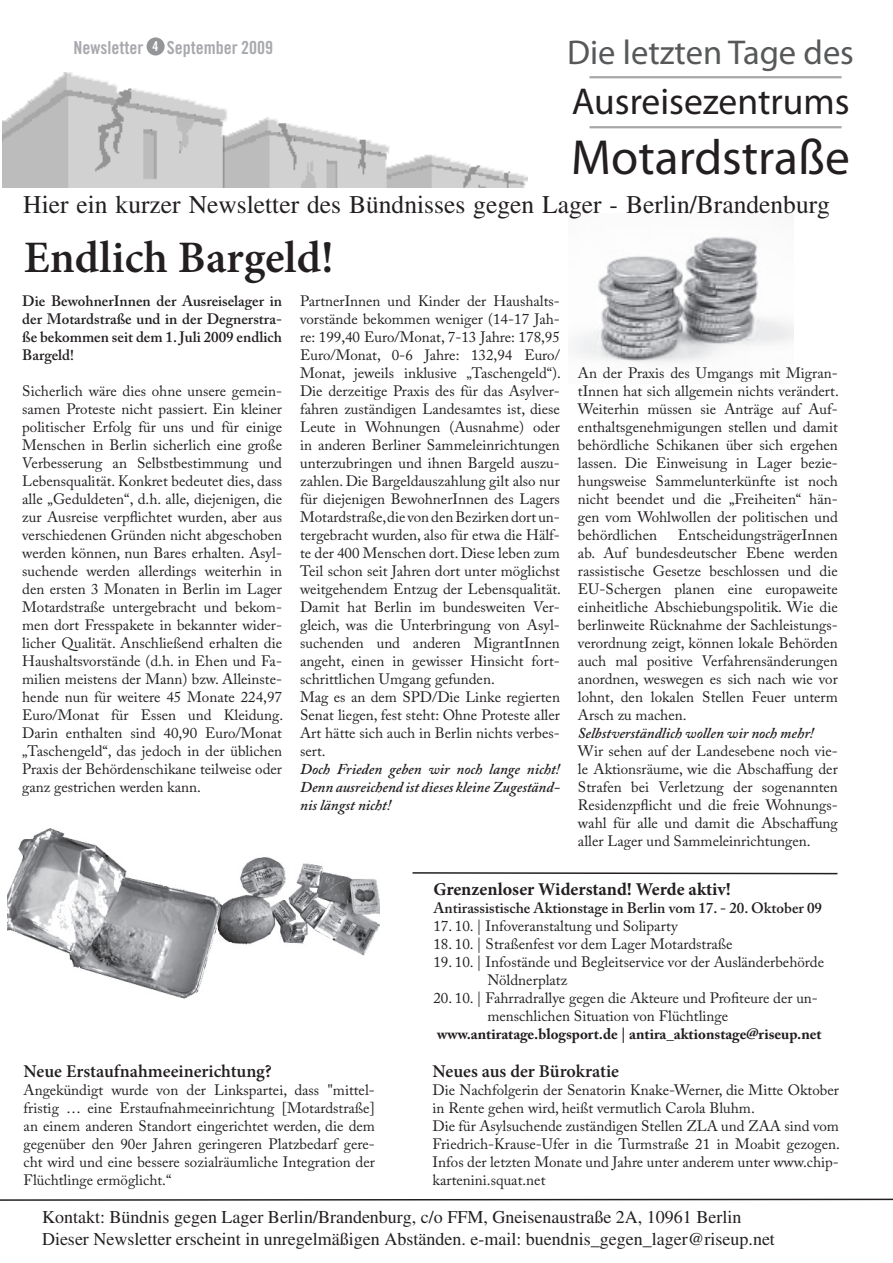
<style>
.page{position:relative;width:893px;height:1263px;background:#fff}
.page>*{position:absolute;margin:0;border:0;box-sizing:border-box;transform-origin:0 0}
.t1{font:49.5px "Myriad Pro";color:#231f20}
.t2{font:600 45px "Minion Pro";color:#231f20}
.t3{font:37.5px "Myriad Pro";color:#231f20}
.t4{font:34.5px "Myriad Pro";color:#57585a}
.t5{font:25.5px "Times";color:#231f20}
.t6{font:18px/21.6px "Times";color:#231f20}
.t7{font:600 18px "Minion Pro";color:#231f20}
.t8{font:700 18px "Minion Pro";color:#231f20}
.t9{font:18px "Trade Gothic Bold Cond Twenty";color:#a8a9ad}
.t10{font:15px/18px "Adobe Caslon Pro";color:#231f20;text-align:justify}
.t11{font:600 15px/18px "Adobe Caslon Pro";color:#231f20;text-align:justify}
.t12{font:italic 600 15px/18px "Adobe Caslon Pro";color:#231f20;text-align:justify}
.t13{font:700 15px "Adobe Caslon Pro";color:#231f20}
.t14{font:13.5px "Trade Gothic Bold Cond Twenty";color:#fff}
</style>
<div class="page">
<img style="left:573px;top:237px;width:221px;height:126px">
<img style="left:8px;top:828px;width:371px;height:171px">
<img style="left:3px;top:72px;width:525px;height:116px">
<div style="left:147px;top:37px;width:18px;height:19px;background:#939598;border-radius:50%"></div>
<hr style="left:590px;top:77px;width:252px;height:1px;background:#231f20">
<hr style="left:590px;top:127px;width:252px;height:1px;background:#231f20">
<svg style="left:0;top:1198px;width:893px;height:3px"></svg>
<svg style="left:412px;top:872px;width:426px;height:3px"></svg>
<p class="t9" style="left:74px;top:36px;width:71px">Newsletter</p>
<p class="t9" style="left:167px;top:36px;width:108px">September 2009</p>
<p class="t14" style="left:152px;top:38px;width:7px">4</p>
<h3 class="t4" style="left:567px;top:31px;width:288px">Die letzten Tage des</h3>
<h3 class="t3" style="left:572px;top:79px;width:279px">Ausreisezentrums</h3>
<h1 class="t1" style="left:571px;top:127px;width:280px">Motardstraße</h1>
<h3 class="t5" style="left:23px;top:190px;width:808px">Hier ein kurzer Newsletter des Bündnisses gegen Lager - Berlin/Brandenburg</h3>
<h2 class="t2" style="left:24px;top:226px;width:312px">Endlich Bargeld!</h2>
<p class="t11" style="left:22px;top:292px;width:261px">Die BewohnerInnen der Ausreiselager in der Motardstraße und in der Degnerstra&shy;ße bekommen seit dem 1. Juli 2009 endlich Bargeld!</p>
<p class="t10" style="left:22px;top:382px;width:262px">Sicherlich wäre dies ohne unsere gemein&shy;samen Proteste nicht passiert. Ein kleiner politischer Erfolg für uns und für einige Menschen in Berlin sicherlich eine große Verbesserung an Selbstbestimmung und Lebensqualität. Konkret bedeutet dies, dass alle „Geduldeten“, d.h. alle, diejenigen, die zur Ausreise verpflichtet wurden, aber aus verschiedenen Gründen nicht abgeschoben werden können, nun Bares erhalten. Asyl&shy;suchende werden allerdings weiterhin in den ersten 3 Monaten in Berlin im Lager Motardstraße untergebracht und bekom&shy;men dort Fresspakete in bekannter wider&shy;licher Qualität. Anschließend erhalten die Haushaltsvorstände (d.h. in Ehen und Fa&shy;milien meistens der Mann) bzw. Alleinste&shy;hende nun für weitere 45 Monate 224,97<br>Euro/Monat für Essen und Kleidung.<br>Darin enthalten sind 40,90 Euro/Monat „Taschengeld“, das jedoch in der üblichen Praxis der Behördenschikane teilweise oder ganz gestrichen werden kann.</p>
<p class="t10" style="left:300px;top:292px;width:262px;text-align:left">PartnerInnen und Kinder der Haushalts&shy;vorstände bekommen weniger (14-17 Jah&shy;re: 199,40 Euro/Monat, 7-13 Jahre: 178,95<br>Euro/Monat, 0-6 Jahre: 132,94 Euro/ Monat, jeweils inklusive „Taschengeld“).<br>Die derzeitige Praxis des für das Asylver&shy;fahren zuständigen Landesamtes ist, diese Leute in Wohnungen (Ausnahme) oder in anderen Berliner Sammeleinrichtungen unterzubringen und ihnen Bargeld auszu&shy;zahlen. Die Bargeldauszahlung gilt also nur für diejenigen BewohnerInnen des Lagers Motardstraße, die von den Bezirken dort un&shy;tergebracht wurden, also für etwa die Hälf&shy;te der 400 Menschen dort. Diese leben zum Teil schon seit Jahren dort unter möglichst weitgehendem Entzug der Lebensqualität.<br>Damit hat Berlin im bundesweiten Ver&shy;gleich, was die Unterbringung von Asyl&shy;suchenden und anderen MigrantInnen angeht, einen in gewisser Hinsicht fort&shy;schrittlichen Umgang gefunden.<br>Mag es an dem SPD/Die Linke regierten Senat liegen, fest steht: Ohne Proteste aller Art hätte sich auch in Berlin nichts verbes&shy;sert.</p>
<p class="t12" style="left:300px;top:760px;width:261px">Doch Frieden geben wir noch lange nicht!<br>Denn ausreichend ist dieses kleine Zugeständ&shy;nis längst nicht!</p>
<p class="t10" style="left:578px;top:364px;width:262px">An der Praxis des Umgangs mit Migran&shy;tInnen hat sich allgemein nichts verändert.<br>Weiterhin müssen sie Anträge auf Auf&shy;enthaltsgenehmigungen stellen und damit behördliche Schikanen über sich ergehen lassen. Die Einweisung in Lager bezie&shy;hungsweise Sammelunterkünfte ist noch nicht beendet und die „Freiheiten“ hän&shy;gen vom Wohlwollen der politischen und behördlichen</p>
<p class="t10" style="left:578px;top:526px;width:261px;text-indent:100px">EntscheidungsträgerInnen ab. Auf bundesdeutscher Ebene werden rassistische Gesetze beschlossen und die EU-Schergen planen eine europaweite einheitliche Abschiebungspolitik. Wie die berlinweite Rücknahme der Sachleistungs&shy;verordnung zeigt, können lokale Behörden auch mal positive Verfahrensänderungen anordnen, weswegen es sich nach wie vor lohnt, den lokalen Stellen Feuer unterm Arsch zu machen.</p>
<p class="t12" style="left:578px;top:724px;width:237px">Selbstverständlich wollen wir noch mehr!</p>
<p class="t10" style="left:578px;top:742px;width:261px">Wir sehen auf der Landesebene noch vie&shy;le Aktionsräume, wie die Abschaffung der Strafen bei Verletzung der sogenannten Residenzpflicht und die freie Wohnungs&shy;wahl für alle und damit die Abschaffung aller Lager und Sammeleinrichtungen.</p>
<p class="t8" style="left:433px;top:877px;width:299px">Grenzenloser Widerstand! Werde aktiv!</p>
<p class="t11" style="left:433px;top:899px;width:390px">Antirassistische Aktionstage in Berlin vom 17. - 20. Oktober 09</p>
<p class="t10" style="left:433px;top:917px;width:246px">17. 10. | Infoveranstaltung und Soliparty</p>
<p class="t10" style="left:433px;top:935px;width:301px">18. 10. | Straßenfest vor dem Lager Motardstraße</p>
<p class="t10" style="left:487px;top:953px;width:338px;text-indent:-54px">19. 10. | Infostände und Begleitservice vor der Ausländerbehörde<br>Nöldnerplatz</p>
<p class="t10" style="left:487px;top:989px;width:332px;text-indent:-54px">20. 10. | Fahrradrallye gegen die Akteure und Profiteure der un&shy;menschlichen Situation von Flüchtlinge</p>
<p class="t13" style="left:437px;top:1025px;width:386px">www.antiratage.blogsport.de | antira_aktionstage@riseup.net</p>
<p class="t7" style="left:24px;top:1059px;width:250px">Neue Erstaufnahmeeinerichtung?</p>
<p class="t10" style="left:24px;top:1081px;width:353px">Angekündigt wurde von der Linkspartei, dass "mittel&shy;fristig … eine Erstaufnahmeeinrichtung [Motardstraße] an einem anderen Standort eingerichtet werden, die dem gegenüber den 90er Jahren geringeren Platzbedarf gere&shy;cht wird und eine bessere sozialräumliche Integration der Flüchtlinge ermöglicht.“</p>
<p class="t7" style="left:433px;top:1059px;width:188px">Neues aus der Bürokratie</p>
<p class="t10" style="left:433px;top:1081px;width:409px;text-align:left">Die Nachfolgerin der Senatorin Knake-Werner, die Mitte Oktober in Rente gehen wird, heißt vermutlich Carola Bluhm.<br>Die für Asylsuchende zuständigen Stellen ZLA und ZAA sind vom Friedrich-Krause-Ufer in die Turmstraße 21 in Moabit gezogen.<br>Infos der letzten Monate und Jahre unter anderem unter www.chip&shy;kartenini.squat.net</p>
<p class="t6" style="left:42px;top:1206px;width:734px">Kontakt: Bündnis gegen Lager Berlin/Brandenburg, c/o FFM, Gneisenaustraße 2A, 10961 Berlin<br>Dieser Newsletter erscheint in unregelmäßigen Abständen. e-mail: buendnis_gegen_lager@riseup.net</p>
</div>
